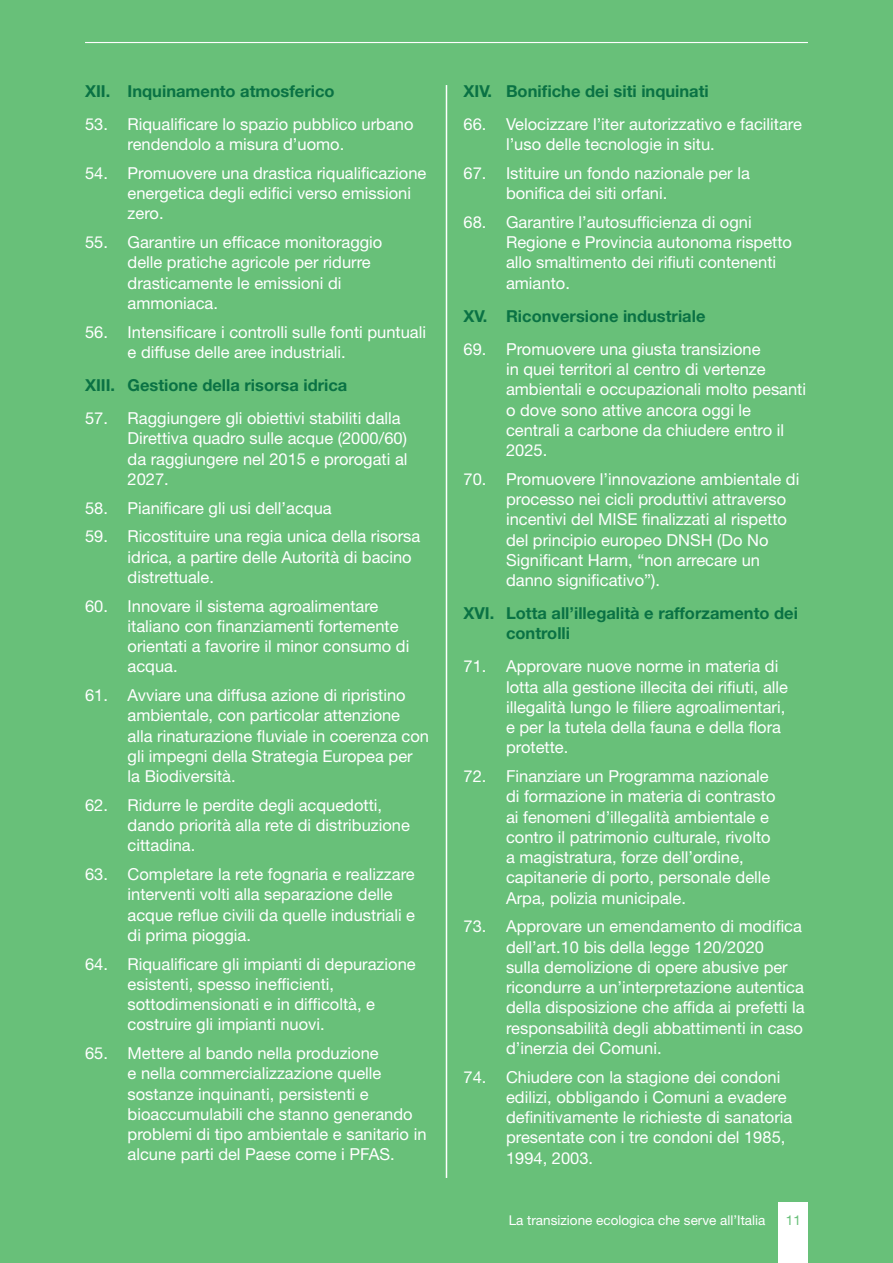
<style>
.page{position:relative;width:893px;height:1263px;background:#68c079}
.page>*{position:absolute;margin:0;border:0;box-sizing:border-box;transform-origin:0 0}
.t1{font:16.5px/20.2px "Helvetica Neue LT Std";color:#fff}
.t2{font:700 16.5px/20.2px "Helvetica Neue LT Std";color:#0a7244}
.t3{font:13.5px "Helvetica Neue LT Std";color:#fff}
.t4{font:13.5px "Helvetica Neue LT Std";color:#68c079}
</style>
<div class="page">
<hr style="left:446px;top:85px;width:1px;height:1093px;background:#fff">
<div style="left:779px;top:1203px;width:29px;height:60px;background:#fff"></div>
<hr style="left:85px;top:42px;width:723px;height:1px;background:#fff">
<p class="t2" style="left:85px;top:80px;width:251px">XII. Inquinamento atmosferico</p>
<p class="t1" style="left:128px;top:114px;width:288px;text-indent:-43px">53. Riqualificare lo spazio pubblico urbano rendendolo a misura d’uomo.</p>
<p class="t1" style="left:128px;top:163px;width:300px;text-indent:-43px">54. Promuovere una drastica riqualificazione energetica degli edifici verso emissioni zero.</p>
<p class="t1" style="left:128px;top:232px;width:256px;text-indent:-43px">55. Garantire un efficace monitoraggio delle pratiche agricole per ridurre drasticamente le emissioni di ammoniaca.</p>
<p class="t1" style="left:128px;top:321px;width:300px;text-indent:-43px">56. Intensificare i controlli sulle fonti puntuali e diffuse delle aree industriali.</p>
<p class="t2" style="left:85px;top:375px;width:264px">XIII. Gestione della risorsa idrica</p>
<p class="t1" style="left:128px;top:408px;width:281px;text-indent:-43px">57. Raggiungere gli obiettivi stabiliti dalla<br>Direttiva quadro sulle acque (2000/60) da raggiungere nel 2015 e prorogati al<br>2027.</p>
<p class="t1" style="left:85px;top:497px;width:248px">58. Pianificare gli usi dell’acqua</p>
<p class="t1" style="left:128px;top:526px;width:294px;text-indent:-43px">59. Ricostituire una regia unica della risorsa idrica, a partire delle Autorità di bacino distrettuale.</p>
<p class="t1" style="left:128px;top:595px;width:283px;text-indent:-43px">60. Innovare il sistema agroalimentare italiano con finanziamenti fortemente orientati a favorire il minor consumo di acqua.</p>
<p class="t1" style="left:128px;top:685px;width:303px;text-indent:-43px">61. Avviare una diffusa azione di ripristino ambientale, con particolar attenzione alla rinaturazione fluviale in coerenza con gli impegni della Strategia Europea per la Biodiversità.</p>
<p class="t1" style="left:128px;top:795px;width:284px;text-indent:-43px">62. Ridurre le perdite degli acquedotti, dando priorità alla rete di distribuzione cittadina.</p>
<p class="t1" style="left:128px;top:864px;width:289px;text-indent:-43px">63. Completare la rete fognaria e realizzare interventi volti alla separazione delle acque reflue civili da quelle industriali e di prima pioggia.</p>
<p class="t1" style="left:128px;top:953px;width:290px;text-indent:-43px">64. Riqualificare gli impianti di depurazione esistenti, spesso inefficienti, sottodimensionati e in difficoltà, e costruire gli impianti nuovi.</p>
<p class="t1" style="left:128px;top:1043px;width:300px;text-indent:-43px">65. Mettere al bando nella produzione<br>e nella commercializzazione quelle sostanze inquinanti, persistenti e bioaccumulabili che stanno generando problemi di tipo ambientale e sanitario in alcune parti del Paese come i PFAS.</p>
<p class="t2" style="left:463px;top:80px;width:247px">XIV. Bonifiche dei siti inquinati</p>
<p class="t1" style="left:506px;top:114px;width:297px;text-indent:-43px">66. Velocizzare l’iter autorizzativo e facilitare l’uso delle tecnologie in situ.</p>
<p class="t1" style="left:506px;top:163px;width:245px;text-indent:-43px">67. Istituire un fondo nazionale per la bonifica dei siti orfani.</p>
<p class="t1" style="left:506px;top:212px;width:288px;text-indent:-43px">68. Garantire l’autosufficienza di ogni<br>Regione e Provincia autonoma rispetto allo smaltimento dei rifiuti contenenti amianto.</p>
<p class="t2" style="left:463px;top:305px;width:243px">XV. Riconversione industriale</p>
<p class="t1" style="left:506px;top:338px;width:302px;text-indent:-43px">69. Promuovere una giusta transizione<br>in quei territori al centro di vertenze ambientali e occupazionali molto pesanti o dove sono attive ancora oggi le centrali a carbone da chiudere entro il<br>2025.</p>
<p class="t1" style="left:506px;top:468px;width:295px;text-indent:-43px">70. Promuovere l’innovazione ambientale di processo nei cicli produttivi attraverso incentivi del MISE finalizzati al rispetto del principio europeo DNSH (Do No Significant Harm, “non arrecare un danno significativo”).</p>
<p class="t2" style="left:506px;top:603px;width:293px;text-indent:-43px">XVI. Lotta all’illegalità e rafforzamento dei controlli</p>
<p class="t1" style="left:506px;top:656px;width:284px;text-indent:-43px">71. Approvare nuove norme in materia di lotta alla gestione illecita dei rifiuti, alle illegalità lungo le filiere agroalimentari, e per la tutela della fauna e della flora protette.</p>
<p class="t1" style="left:506px;top:766px;width:271px;text-indent:-43px">72. Finanziare un Programma nazionale di formazione in materia di contrasto ai fenomeni d’illegalità ambientale e contro il patrimonio culturale, rivolto a magistratura, forze dell’ordine, capitanerie di porto, personale delle Arpa, polizia municipale.</p>
<p class="t1" style="left:506px;top:916px;width:300px;text-indent:-43px">73. Approvare un emendamento di modifica dell’art.10 bis della legge 120/2020<br>sulla demolizione di opere abusive per ricondurre a un’interpretazione autentica della disposizione che affida ai prefetti la responsabilità degli abbattimenti in caso d’inerzia dei Comuni.</p>
<p class="t1" style="left:506px;top:1066px;width:288px;text-indent:-43px">74. Chiudere con la stagione dei condoni edilizi, obbligando i Comuni a evadere definitivamente le richieste di sanatoria presentate con i tre condoni del 1985, 1994, 2003.</p>
<p class="t3" style="left:509px;top:1212px;width:258px">La transizione ecologica che serve all’Italia</p>
<p class="t4" style="left:786px;top:1212px;width:17px">11</p>
</div>
